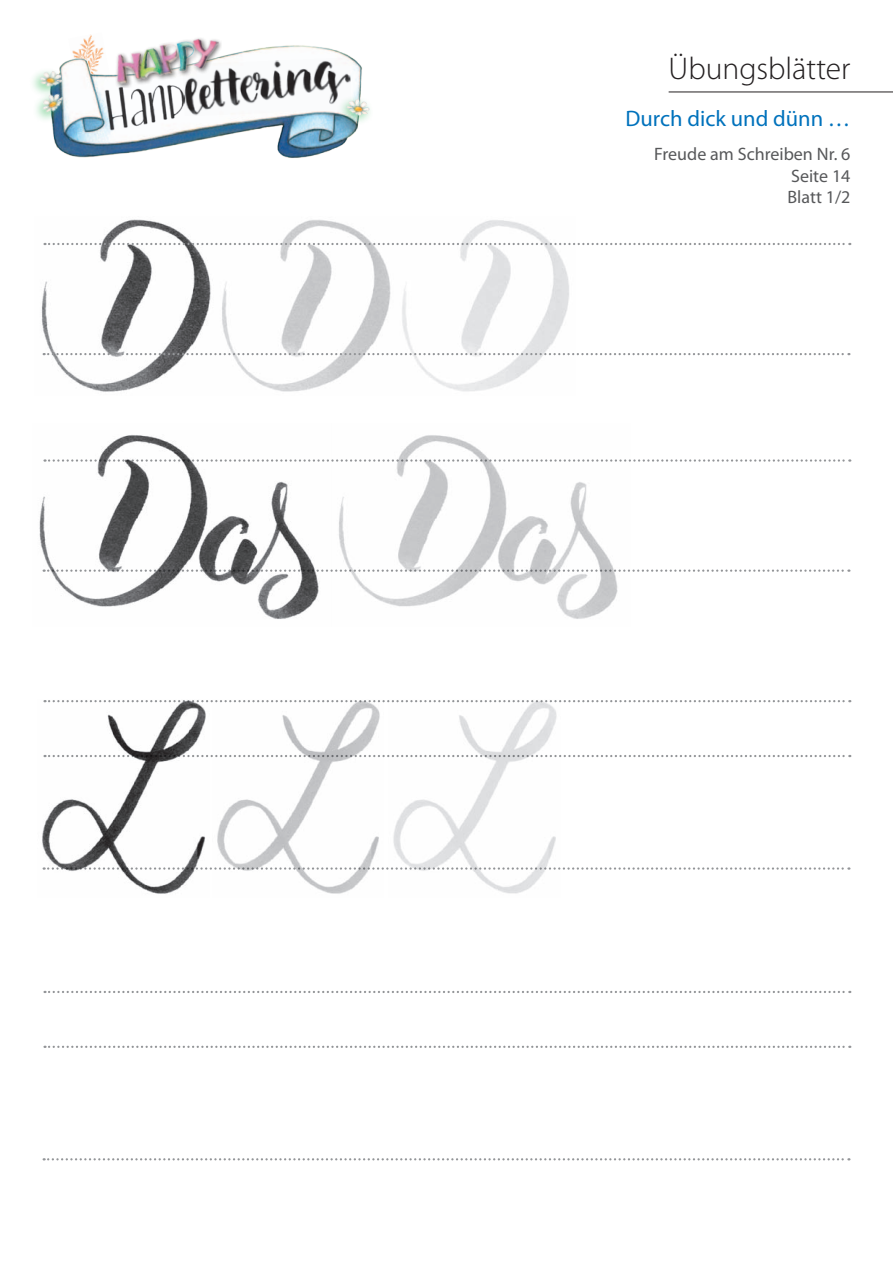
<style>
.page{position:relative;width:893px;height:1263px;background:#fff}
.page>*{position:absolute;margin:0;border:0;box-sizing:border-box;transform-origin:0 0}
.t1{font:300 31.5px "Myriad Pro";color:#231f20}
.t2{font:22.5px "Myriad Pro";color:#0072bc}
.t3{font:18px/21.6px "Myriad Pro";color:#57585a;text-align:justify}
</style>
<div class="page">
<img style="left:83px;top:34px;width:12px;height:8px">
<img style="left:52px;top:42px;width:310px;height:116px">
<div style="left:335px;top:94px;width:38px;height:31px;background:#23b24b;opacity:.47"></div>
<img style="left:344px;top:96px;width:28px;height:21px">
<img style="left:34px;top:65px;width:31px;height:23px">
<div style="left:31px;top:90px;width:35px;height:33px;background:#23b24b;opacity:.47"></div>
<img style="left:34px;top:88px;width:34px;height:30px">
<img style="left:111px;top:38px;width:112px;height:46px">
<img style="left:105px;top:84px;width:79px;height:46px">
<img style="left:183px;top:57px;width:169px;height:59px">
<img style="left:41px;top:219px;width:351px;height:173px">
<img style="left:396px;top:220px;width:178px;height:172px">
<svg style="left:45px;top:243px;width:805px;height:2px"></svg>
<svg style="left:44px;top:353px;width:805px;height:2px"></svg>
<svg style="left:633px;top:459px;width:217px;height:3px"></svg>
<svg style="left:632px;top:569px;width:217px;height:3px"></svg>
<svg style="left:210px;top:700px;width:640px;height:2px"></svg>
<svg style="left:45px;top:991px;width:805px;height:2px"></svg>
<svg style="left:210px;top:755px;width:640px;height:2px"></svg>
<svg style="left:45px;top:1046px;width:805px;height:2px"></svg>
<svg style="left:209px;top:867px;width:640px;height:3px"></svg>
<svg style="left:44px;top:1158px;width:805px;height:2px"></svg>
<img style="left:42px;top:700px;width:167px;height:194px">
<img style="left:212px;top:700px;width:172px;height:194px">
<img style="left:389px;top:700px;width:172px;height:194px">
<img style="left:39px;top:435px;width:592px;height:184px">
<hr style="left:669px;top:92px;width:224px;height:1px;background:#231f20">
<h1 class="t1" style="left:669px;top:50px;width:183px">Übungsblätter</h1>
<p class="t2" style="left:625px;top:104px;width:226px">Durch dick und dünn …</p>
<p class="t3" style="left:787px;top:143px;width:64px;text-indent:-133px">Freude am Schreiben Nr. 6<br>Seite 14<br>Blatt 1/2</p>
</div>
